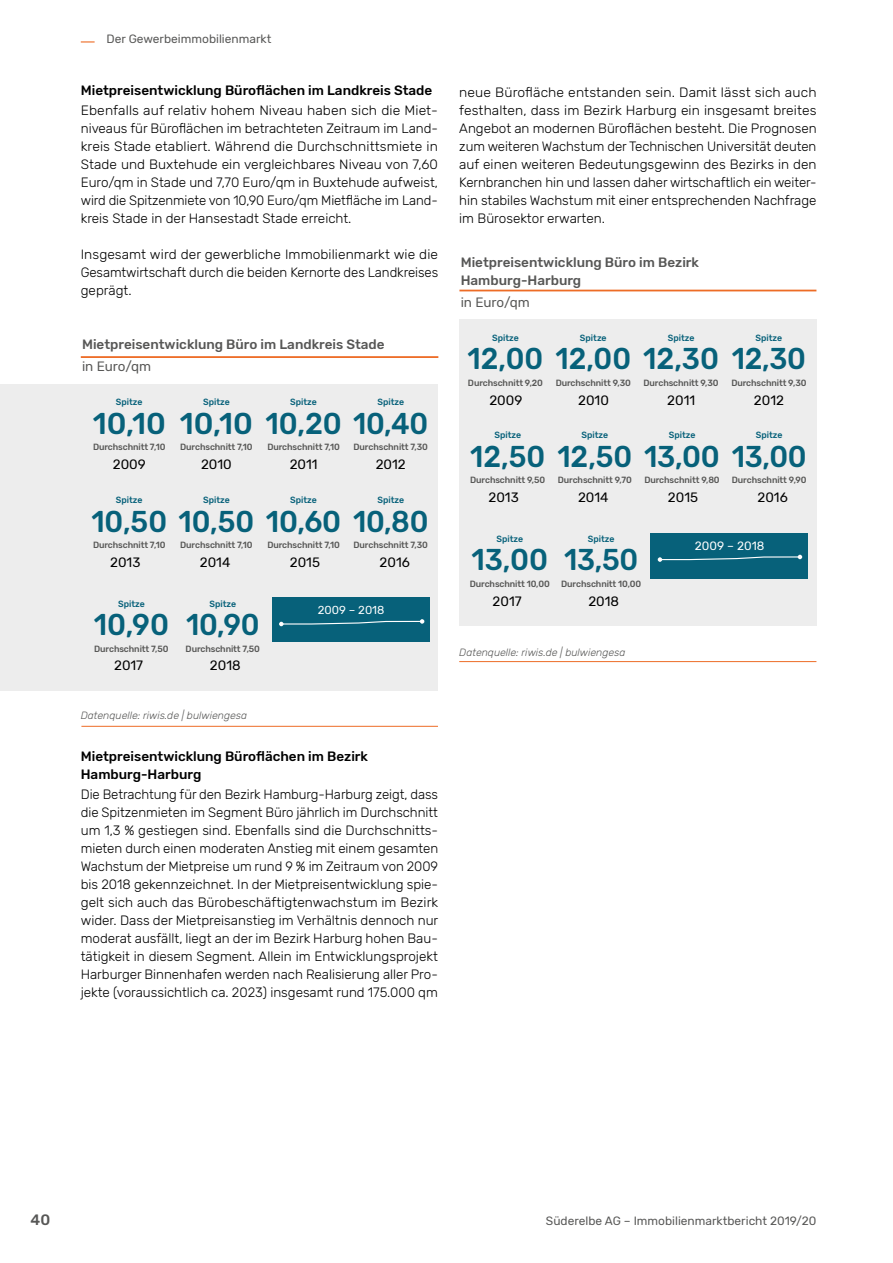
<style>
.page{position:relative;width:893px;height:1263px;background:#fff}
.page>*{position:absolute;margin:0;border:0;box-sizing:border-box;transform-origin:0 0}
.t1{font:500 30px "Rubik";color:#07617a;scale:.95 1}
.t2{font:500 30px "Rubik";color:#07617a}
.t3{font:500 30px "Rubik";color:#07617a;scale:.96 1}
.t4{font:500 15px "Rubik";color:#575756}
.t5{font:300 13.5px/18px "Rubik";color:#000;text-align:justify}
.t6{font:500 13.5px/18px "Rubik";color:#000}
.t7{font:500 13.5px/18px "Rubik";color:#575756}
.t8{font:13.5px "Rubik";color:#000}
.t9{font:13.5px "Rubik";color:#575756}
.t10{font:12px "Rubik";color:#575756}
.t11{font:12px "Rubik";color:#fff}
.t12{font:11.55px "Rubik";color:#fff}
.t13{font:italic 300 10.5px "Rubik";color:#575756}
.t14{font:500 9px "Rubik";letter-spacing:-.01em;color:#575756}
.t15{font:500 9px "Rubik";color:#07617a}
</style>
<div class="page">
<div style="left:0;top:385px;width:438px;height:306px;background:#ededed"></div>
<hr style="left:81px;top:356px;width:357px;height:2px;background:#ed6c26">
<hr style="left:81px;top:726px;width:357px;height:1px;background:#ed6c26">
<div style="left:272px;top:598px;width:157px;height:44px;background:#07617a"></div>
<svg style="left:279px;top:619px;width:145px;height:7px"></svg>
<div style="left:459px;top:320px;width:357px;height:306px;background:#ededed"></div>
<hr style="left:459px;top:290px;width:357px;height:1px;background:#ed6c26">
<hr style="left:459px;top:661px;width:357px;height:1px;background:#ed6c26">
<div style="left:650px;top:533px;width:158px;height:46px;background:#07617a"></div>
<svg style="left:658px;top:555px;width:144px;height:7px"></svg>
<svg style="left:81px;top:41px;width:14px;height:2px"></svg>
<p class="t10" style="left:107px;top:32px;width:166px">Der Gewerbeimmobilienmarkt</p>
<p class="t6" style="left:81px;top:82px;width:353px">Mietpreisentwicklung Büroflächen im Landkreis Stade</p>
<p class="t5" style="left:81px;top:101px;width:359px">Ebenfalls auf relativ hohem Niveau haben sich die Miet&shy;niveaus für Büroflächen im betrachteten Zeitraum im Land&shy;kreis Stade etabliert. Während die Durchschnittsmiete in Stade und Buxtehude ein vergleichbares Niveau von 7,60<br>Euro/qm in Stade und 7,70 Euro/qm in Buxtehude aufweist, wird die Spitzenmiete von 10,90 Euro/qm Mietfläche im Land&shy;kreis Stade in der Hansestadt Stade erreicht.</p>
<p class="t5" style="left:81px;top:245px;width:359px">Insgesamt wird der gewerbliche Immobilienmarkt wie die Gesamtwirtschaft durch die beiden Kernorte des Landkreises geprägt.</p>
<p class="t7" style="left:82px;top:335px;width:304px">Mietpreisentwicklung Büro im Landkreis Stade</p>
<p class="t9" style="left:82px;top:359px;width:71px">in Euro/qm</p>
<p class="t15" style="left:116px;top:397px;width:28px">Spitze</p>
<h1 class="t2" style="left:93px;top:406px;width:75px">10,10</h1>
<p class="t14" style="left:93px;top:442px;width:74px">Durchschnitt 7,10</p>
<p class="t15" style="left:203px;top:397px;width:28px">Spitze</p>
<h1 class="t2" style="left:180px;top:406px;width:250px">10,10 10,20 10,40</h1>
<p class="t14" style="left:180px;top:442px;width:74px">Durchschnitt 7,10</p>
<p class="t15" style="left:290px;top:397px;width:28px">Spitze</p>
<p class="t14" style="left:267px;top:442px;width:74px">Durchschnitt 7,10</p>
<p class="t15" style="left:377px;top:397px;width:28px">Spitze</p>
<p class="t14" style="left:354px;top:442px;width:76px">Durchschnitt 7,30</p>
<p class="t8" style="left:113px;top:457px;width:34px">2009</p>
<p class="t8" style="left:201px;top:457px;width:32px">2010</p>
<p class="t8" style="left:290px;top:457px;width:29px">2011</p>
<p class="t8" style="left:376px;top:457px;width:32px">2012</p>
<p class="t15" style="left:116px;top:495px;width:28px">Spitze</p>
<h1 class="t1" style="left:91px;top:504px;width:356px">10,50 10,50 10,60 10,80</h1>
<p class="t14" style="left:93px;top:540px;width:74px">Durchschnitt 7,10</p>
<p class="t15" style="left:203px;top:495px;width:28px">Spitze</p>
<p class="t14" style="left:180px;top:540px;width:74px">Durchschnitt 7,10</p>
<p class="t15" style="left:290px;top:495px;width:28px">Spitze</p>
<p class="t14" style="left:267px;top:540px;width:74px">Durchschnitt 7,10</p>
<p class="t15" style="left:377px;top:495px;width:28px">Spitze</p>
<p class="t14" style="left:354px;top:540px;width:76px">Durchschnitt 7,30</p>
<p class="t8" style="left:110px;top:555px;width:32px">2013</p>
<p class="t8" style="left:200px;top:555px;width:32px">2014</p>
<p class="t8" style="left:290px;top:555px;width:32px">2015</p>
<p class="t8" style="left:380px;top:555px;width:32px">2016</p>
<p class="t15" style="left:118px;top:598px;width:28px">Spitze</p>
<h1 class="t3" style="left:94px;top:607px;width:80px">10,90</h1>
<p class="t14" style="left:94px;top:643px;width:76px">Durchschnitt 7,50</p>
<p class="t15" style="left:209px;top:598px;width:28px">Spitze</p>
<h1 class="t1" style="left:186px;top:607px;width:79px">10,90</h1>
<p class="t14" style="left:186px;top:643px;width:76px">Durchschnitt 7,50</p>
<p class="t12" style="left:318px;top:603px;width:68px">2009 – 2018</p>
<p class="t8" style="left:114px;top:658px;width:31px">2017</p>
<p class="t8" style="left:210px;top:658px;width:32px">2018</p>
<p class="t13" style="left:81px;top:710px;width:168px">Datenquelle: riwis.de | bulwiengesa</p>
<p class="t6" style="left:81px;top:748px;width:289px">Mietpreisentwicklung Büroflächen im Bezirk<br>Hamburg-Harburg</p>
<p class="t5" style="left:81px;top:785px;width:359px">Die Betrachtung für den Bezirk Hamburg-Harburg zeigt, dass die Spitzenmieten im Segment Büro jährlich im Durchschnitt um 1,3 % gestiegen sind. Ebenfalls sind die Durchschnitts&shy;mieten durch einen moderaten Anstieg mit einem gesamten Wachstum der Mietpreise um rund 9 % im Zeitraum von 2009 bis 2018 gekennzeichnet. In der Mietpreisentwicklung spie&shy;gelt sich auch das Bürobeschäftigtenwachstum im Bezirk wider. Dass der Mietpreisanstieg im Verhältnis dennoch nur moderat ausfällt, liegt an der im Bezirk Harburg hohen Bau&shy;tätigkeit in diesem Segment. Allein im Entwicklungsprojekt Harburger Binnenhafen werden nach Realisierung aller Pro&shy;jekte (voraussichtlich ca. 2023) insgesamt rund 175.000 qm</p>
<p class="t5" style="left:459px;top:83px;width:359px">neue Bürofläche entstanden sein. Damit lässt sich auch festhalten, dass im Bezirk Harburg ein insgesamt breites Angebot an modernen Büroflächen besteht. Die Prognosen zum weiteren Wachstum der Technischen Universität deuten auf einen weiteren Bedeutungsgewinn des Bezirks in den Kernbranchen hin und lassen daher wirtschaftlich ein weiter&shy;hin stabiles Wachstum mit einer entsprechenden Nachfrage im Bürosektor erwarten.</p>
<p class="t7" style="left:461px;top:253px;width:240px">Mietpreisentwicklung Büro im Bezirk<br>Hamburg-Harburg</p>
<p class="t9" style="left:461px;top:295px;width:71px">in Euro/qm</p>
<p class="t15" style="left:492px;top:332px;width:28px">Spitze</p>
<h1 class="t1" style="left:468px;top:341px;width:358px">12,00 12,00 12,30 12,30</h1>
<p class="t14" style="left:468px;top:377px;width:77px">Durchschnitt 9,20</p>
<p class="t15" style="left:580px;top:332px;width:28px">Spitze</p>
<p class="t14" style="left:556px;top:377px;width:77px">Durchschnitt 9,30</p>
<p class="t15" style="left:668px;top:332px;width:28px">Spitze</p>
<p class="t14" style="left:643px;top:377px;width:77px">Durchschnitt 9,30</p>
<p class="t15" style="left:756px;top:332px;width:28px">Spitze</p>
<p class="t14" style="left:731px;top:377px;width:77px">Durchschnitt 9,30</p>
<p class="t8" style="left:489px;top:392px;width:34px">2009</p>
<p class="t8" style="left:578px;top:392px;width:32px">2010</p>
<p class="t8" style="left:667px;top:392px;width:29px">2011</p>
<p class="t8" style="left:754px;top:392px;width:32px">2012</p>
<p class="t15" style="left:494px;top:430px;width:28px">Spitze</p>
<h1 class="t1" style="left:470px;top:439px;width:356px">12,50 12,50 13,00 13,00</h1>
<p class="t14" style="left:470px;top:475px;width:77px">Durchschnitt 9,50</p>
<p class="t15" style="left:582px;top:430px;width:28px">Spitze</p>
<p class="t14" style="left:558px;top:475px;width:76px">Durchschnitt 9,70</p>
<p class="t15" style="left:669px;top:430px;width:28px">Spitze</p>
<p class="t14" style="left:644px;top:475px;width:77px">Durchschnitt 9,80</p>
<p class="t15" style="left:756px;top:430px;width:28px">Spitze</p>
<p class="t14" style="left:732px;top:475px;width:76px">Durchschnitt 9,90</p>
<p class="t8" style="left:488px;top:490px;width:32px">2013</p>
<p class="t8" style="left:578px;top:490px;width:32px">2014</p>
<p class="t8" style="left:668px;top:490px;width:32px">2015</p>
<p class="t8" style="left:757px;top:490px;width:32px">2016</p>
<p class="t15" style="left:496px;top:533px;width:28px">Spitze</p>
<h1 class="t3" style="left:471px;top:542px;width:82px">13,00</h1>
<p class="t14" style="left:470px;top:578px;width:82px">Durchschnitt 10,00</p>
<p class="t15" style="left:588px;top:533px;width:28px">Spitze</p>
<h1 class="t1" style="left:564px;top:542px;width:79px">13,50</h1>
<p class="t14" style="left:561px;top:578px;width:82px">Durchschnitt 10,00</p>
<p class="t11" style="left:695px;top:539px;width:71px">2009 – 2018</p>
<p class="t8" style="left:493px;top:593px;width:31px">2017</p>
<p class="t8" style="left:588px;top:593px;width:32px">2018</p>
<p class="t13" style="left:459px;top:646px;width:168px">Datenquelle: riwis.de | bulwiengesa</p>
<p class="t4" style="left:31px;top:1211px;width:21px">40</p>
<p class="t10" style="left:546px;top:1214px;width:272px">Süderelbe AG – Immobilienmarktbericht 2019/20</p>
</div>
